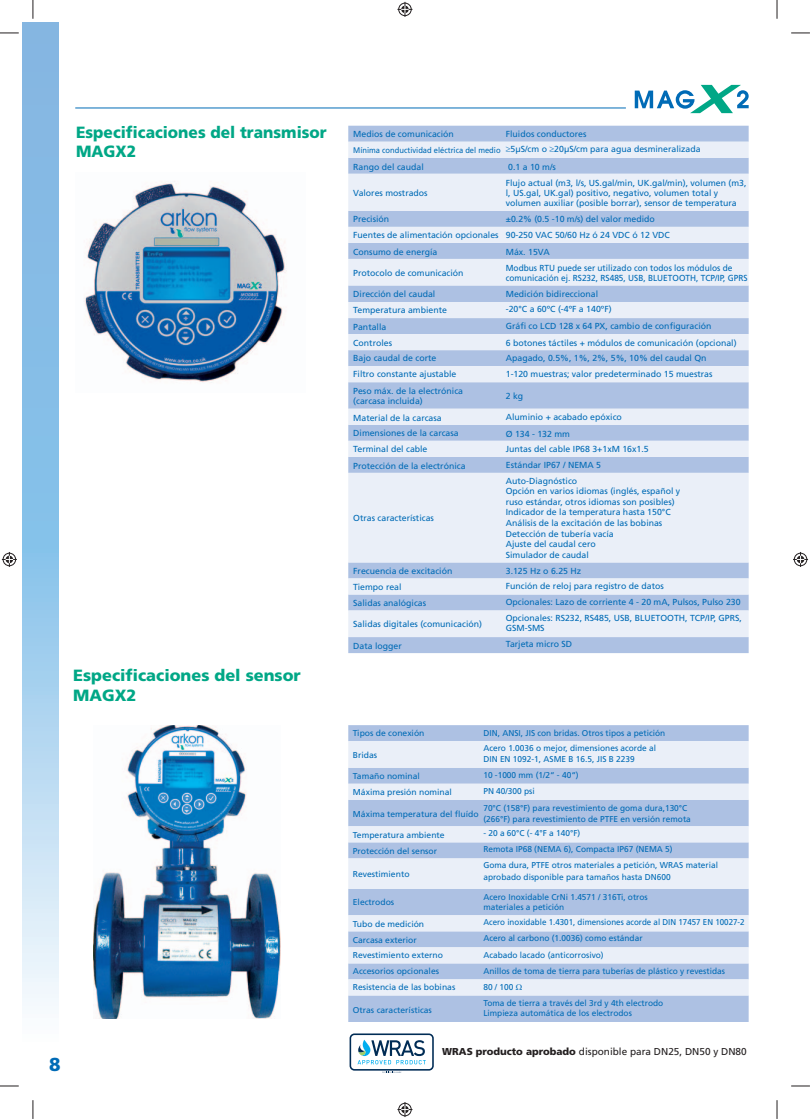
<style>
.page{position:relative;width:810px;height:1119px;background:#fff}
.page>*{position:absolute;margin:0;border:0;box-sizing:border-box;transform-origin:0 0}
.t1{font:900 18.75px "Frutiger CE";color:#006bb6}
.t2{font:900 16.25px/19.5px "Frutiger CE";color:#00a786;scale:.95 1}
.t3{font:900 16.25px/19.5px "Frutiger CE";color:#00a786}
.t4{font:10px "Frutiger";color:#231f20}
.t5{font:8.75px/16.2px "Frutiger";color:#006bb6}
.t6{font:8.75px/16.2px "Frutiger";color:#006bb6;scale:.95 1}
.t7{font:8.5px/16.2px "Frutiger";color:#006bb6}
.t8{font:8.5px/16.2px "Frutiger";color:#006bb6;scale:.94 1}
.t9{font:8.12px "Frutiger";color:#006bb6;scale:.93 1}
.s1{font-family:"Frutiger CE";font-weight:900}
</style>
<div class="page">
<svg style="left:22px;top:22px;width:36px;height:984px;background:#9fcaeb"></svg>
<div style="left:348px;top:126px;width:401px;height:527px;background:#adc1e3"></div>
<svg style="left:348px;top:142px;width:401px;height:495px;background:#d3def0"></svg>
<div style="left:348px;top:725px;width:401px;height:296px;background:#adc1e3"></div>
<svg style="left:348px;top:741px;width:401px;height:254px;background:#cedaee"></svg>
<svg style="left:635px;top:85px;width:114px;height:28px"></svg>
<hr style="left:75px;top:108px;width:551px;height:1px;background:#006bb6">
<img style="left:84px;top:181px;width:203px;height:202px">
<img style="left:94px;top:725px;width:187px;height:293px">
<svg style="left:0;top:32px;width:19px;height:2px"></svg>
<svg style="left:791px;top:32px;width:19px;height:2px"></svg>
<svg style="left:0;top:1085px;width:19px;height:1px"></svg>
<svg style="left:791px;top:1085px;width:19px;height:1px"></svg>
<svg style="left:32px;top:0;width:2px;height:19px"></svg>
<svg style="left:32px;top:1100px;width:2px;height:18px"></svg>
<svg style="left:776px;top:0;width:2px;height:19px"></svg>
<svg style="left:776px;top:1100px;width:2px;height:18px"></svg>
<svg style="left:397px;top:2px;width:15px;height:15px"></svg>
<svg style="left:397px;top:1102px;width:15px;height:14px"></svg>
<svg style="left:2px;top:552px;width:15px;height:15px"></svg>
<svg style="left:793px;top:552px;width:15px;height:15px"></svg>
<svg style="left:358px;top:1039px;width:68px;height:25px"></svg>
<div style="left:350px;top:1033px;width:84px;height:37px;border:2px solid #002c55;border-radius:4px"></div>
<svg style="left:382px;top:1071px;width:19px;height:1px"></svg>
<svg style="left:506px;top:147px;width:4px;height:5px"></svg>
<svg style="left:550px;top:147px;width:4px;height:5px"></svg>
<svg style="left:516px;top:984px;width:6px;height:6px"></svg>
<h1 class="t1" style="left:49px;top:1055px;width:13px">8</h1>
<h2 class="t2" style="left:76px;top:123px;width:265px">Especificaciones del transmisor<br>MAGX2</h2>
<p class="t5" style="left:353px;top:127px;width:102px">Medios de comunicación</p>
<p class="t5" style="left:511px;top:127px;width:192px;line-height:15px;text-indent:-5px">Fluidos conductores<br>5µS/cm o 20µS/cm para agua desmineralizada</p>
<p class="t5" style="left:506px;top:159px;width:242px">0.1 a 10 m/s<br>Flujo actual (m3, l/s, US.gal/min, UK.gal/min), volumen (m3,</p>
<p class="t5" style="left:506px;top:188px;width:232px;line-height:10px">l, US.gal, UK.gal) positivo, negativo, volumen total y volumen auxiliar (posible borrar), sensor de temperatura</p>
<p class="t5" style="left:506px;top:212px;width:228px">±0.2% (0.5 -10 m/s) del valor medido<br>90-250 VAC 50/60 Hz ó 24 VDC ó 12 VDC<br>Máx. 15VA<br>Modbus RTU puede ser utilizado con todos los módulos de</p>
<p class="t6" style="left:506px;top:270px;width:256px">comunicación ej. RS232, RS485, USB, BLUETOOTH, TCP/IP, GPRS<br>Medición bidireccional</p>
<p class="t5" style="left:506px;top:301px;width:232px;line-height:16.9px">-20°C a 60ºC (-4ºF a 140ºF)<br>Gráfi co LCD 128 x 64 PX, cambio de configuración<br>6 botones táctiles + módulos de comunicación (opcional)</p>
<p class="t5" style="left:506px;top:351px;width:208px;line-height:15.6px">Apagado, 0.5%, 1%, 2%, 5%, 10% del caudal Qn<br>1-120 muestras; valor predeterminado 15 muestras</p>
<p class="t5" style="left:506px;top:388px;width:19px">2 kg</p>
<p class="t5" style="left:506px;top:410px;width:144px;line-height:15.8px">Aluminio + acabado epóxico<br>Ø 134 - 132 mm<br>Juntas del cable IP68 3+1xM 16x1.5<br>Estándar IP67 / NEMA 5<br>Auto-Diagnóstico</p>
<p class="t5" style="left:506px;top:486px;width:176px;line-height:10.6px">Opción en varios idiomas (inglés, español y ruso estándar, otros idiomas son posibles)<br>Indicador de la temperatura hasta 150°C Análisis de la excitación de las bobinas Detección de tubería vacía<br>Ajuste del caudal cero<br>Simulador de caudal</p>
<p class="t5" style="left:506px;top:563px;width:238px;line-height:15.9px">3.125 Hz o 6.25 Hz<br>Función de reloj para registro de datos<br>Opcionales: Lazo de corriente 4 - 20 mA, Pulsos, Pulso 230<br>Opcionales: RS232, RS485, USB, BLUETOOTH, TCP/IP, GPRS,</p>
<p class="t5" style="left:506px;top:620px;width:68px">GSM-SMS<br>Tarjeta micro SD</p>
<p class="t9" style="left:353px;top:147px;width:160px">Mínima conductividad eléctrica del medio</p>
<p class="t5" style="left:353px;top:159px;width:72px">Rango del caudal</p>
<p class="t5" style="left:353px;top:185px;width:76px">Valores mostrados</p>
<p class="t5" style="left:353px;top:212px;width:147px">Precisión<br>Fuentes de alimentación opcionales<br>Consumo de energía</p>
<p class="t5" style="left:353px;top:265px;width:112px">Protocolo de comunicación</p>
<p class="t5" style="left:353px;top:287px;width:95px">Dirección del caudal<br>Temperatura ambiente<br>Pantalla<br>Controles</p>
<p class="t5" style="left:353px;top:350px;width:111px">Bajo caudal de corte<br>Filtro constante ajustable<br>Peso máx. de la electrónica</p>
<p class="t5" style="left:353px;top:392px;width:90px;line-height:17.5px">(carcasa incluida)<br>Material de la carcasa</p>
<p class="t5" style="left:353px;top:425px;width:114px">Dimensiones de la carcasa<br>Terminal del cable<br>Protección de la electrónica</p>
<p class="t5" style="left:353px;top:510px;width:82px">Otras características</p>
<p class="t5" style="left:353px;top:563px;width:101px">Frecuencia de excitación<br>Tiempo real<br>Salidas analógicas</p>
<p class="t5" style="left:353px;top:617px;width:130px">Salidas digitales (comunicación)</p>
<p class="t5" style="left:353px;top:638px;width:50px">Data logger</p>
<h2 class="t3" style="left:73px;top:666px;width:229px">Especificaciones del sensor<br>MAGX2</h2>
<p class="t7" style="left:483px;top:725px;width:183px;line-height:15px">DIN, ANSI, JIS con bridas. Otros tipos a petición<br>Acero 1.0036 o mejor, dimensiones acorde al</p>
<p class="t7" style="left:483px;top:751px;width:205px">DIN EN 1092-1, ASME B 16.5, JIS B 2239<br>10 -1000 mm (1/2“ - 40“)<br>PN 40/300 psi<br>70°C (158°F) para revestimiento de goma dura,130°C</p>
<p class="t7" style="left:483px;top:811px;width:209px">(266°F) para revestimiento de PTFE en versión remota</p>
<p class="t7" style="left:483px;top:825px;width:236px">- 20 a 60°C (- 4°F a 140°F)<br>Remota IP68 (NEMA 6), Compacta IP67 (NEMA 5)<br>Goma dura, PTFE otros materiales a petición, WRAS material</p>
<p class="t7" style="left:483px;top:869px;width:189px">aprobado disponible para tamaños hasta DN600</p>
<p class="t7" style="left:483px;top:892px;width:166px;line-height:10px">Acero Inoxidable CrNi 1.4571 / 316Ti, otros materiales a petición</p>
<p class="t8" style="left:483px;top:914px;width:280px">Acero inoxidable 1.4301, dimensiones acorde al DIN 17457 EN 10027-2<br>Acero al carbono (1.0036) como estándar<br>Acabado lacado (anticorrosivo)<br>Anillos de toma de tierra para tuberías de plástico y revestidas<br>80 / 100<br>Toma de tierra a través del 3rd y 4th electrodo</p>
<p class="t7" style="left:483px;top:1005px;width:150px">Limpieza automática de los electrodos</p>
<p class="t4" style="left:442px;top:1047px;width:306px"><span class="s1">WRAS producto aprobado</span> disponible para DN25, DN50 y DN80</p>
<p class="t7" style="left:353px;top:726px;width:73px">Tipos de conexión</p>
<p class="t7" style="left:353px;top:747px;width:26px">Bridas</p>
<p class="t7" style="left:353px;top:768px;width:101px">Tamaño nominal<br>Máxima presión nominal</p>
<p class="t7" style="left:353px;top:806px;width:127px">Máxima temperatura del fluído</p>
<p class="t7" style="left:353px;top:827px;width:93px">Temperatura ambiente<br>Protección del sensor</p>
<p class="t7" style="left:353px;top:866px;width:58px">Revestimiento</p>
<p class="t7" style="left:353px;top:894px;width:43px">Electrodos</p>
<p class="t7" style="left:353px;top:916px;width:73px">Tubo de medición<br>Carcasa exterior</p>
<p class="t7" style="left:353px;top:947px;width:104px">Revestimiento externo<br>Accesorios opcionales<br>Resistencia de las bobinas</p>
<p class="t7" style="left:353px;top:1002px;width:81px">Otras características</p>
</div>
